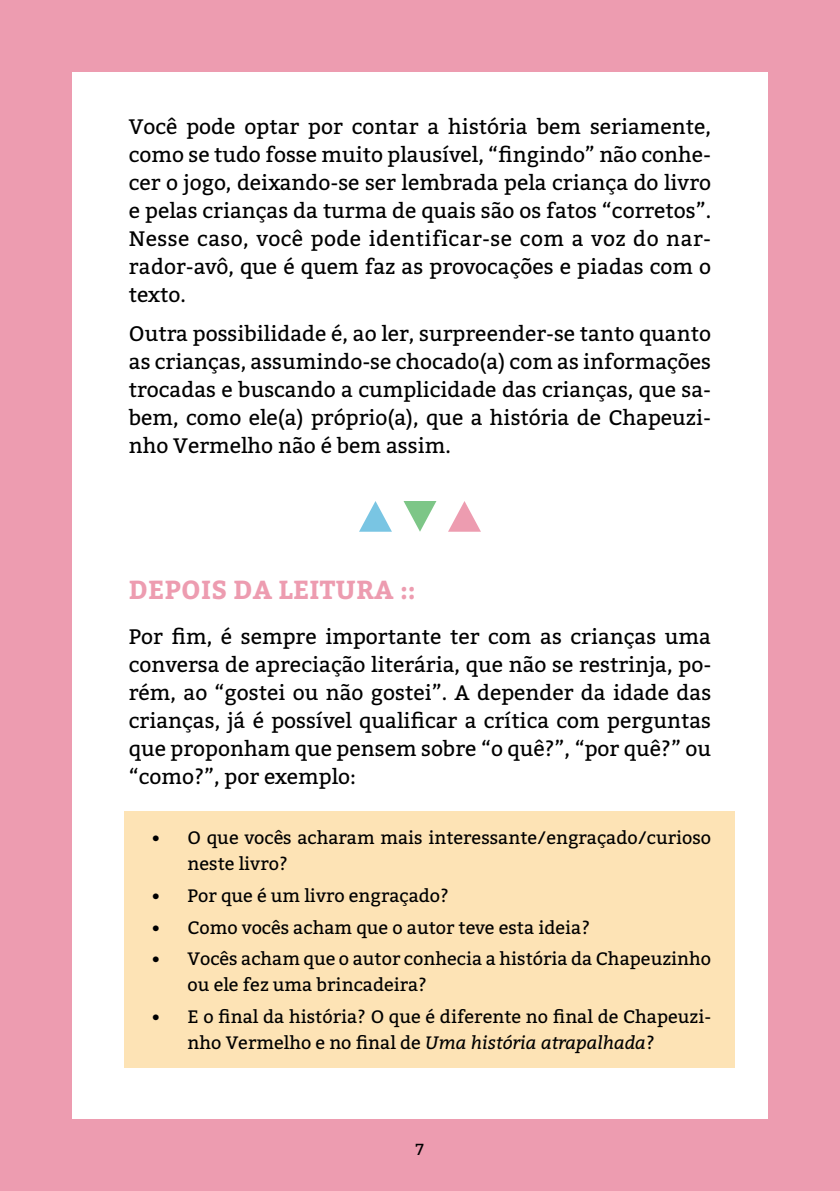
<style>
.page{position:relative;width:840px;height:1191px;background:#fff}
.page>*{position:absolute;margin:0;border:0;box-sizing:border-box;transform-origin:0 0}
.t1{font:700 26px "Bitter";letter-spacing:.01em;color:#ed9cb0}
.t2{font:21px/28px "Bitter";color:#000;text-align:justify}
.t3{font:18px/26px "Bitter";color:#000}
.t4{font:16px "Bitter";color:#000}
.s1{font-style:italic}
</style>
<div class="page">
<div style="left:0;top:0;width:839px;height:1191px;background:#ed9cb0"></div>
<div style="left:72px;top:72px;width:695px;height:1047px;background:#fff"></div>
<div style="left:125px;top:811px;width:609px;height:257px;background:#fde3b5"></div>
<svg style="left:359px;top:501px;width:33px;height:31px"></svg>
<svg style="left:403px;top:501px;width:33px;height:31px"></svg>
<svg style="left:448px;top:501px;width:32px;height:31px"></svg>
<p class="t2" style="left:129px;top:111px;width:583px">Você pode optar por contar a história bem seriamente, como se tudo fosse muito plausível, “fingindo” não conhe&shy;cer o jogo, deixando-se ser lembrada pela criança do livro e pelas crianças da turma de quais são os fatos “corretos”.<br>Nesse caso, você pode identificar-se com a voz do nar&shy;rador-avô, que é quem faz as provocações e piadas com o texto.</p>
<p class="t2" style="left:129px;top:319px;width:583px">Outra possibilidade é, ao ler, surpreender-se tanto quanto as crianças, assumindo-se chocado(a) com as informações trocadas e buscando a cumplicidade das crianças, que sa&shy;bem, como ele(a) próprio(a), que a história de Chapeuzi&shy;nho Vermelho não é bem assim.</p>
<p class="t1" style="left:129px;top:570px;width:288px">DEPOIS DA LEITURA ::</p>
<p class="t2" style="left:129px;top:622px;width:583px">Por fim, é sempre importante ter com as crianças uma conversa de apreciação literária, que não se restrinja, po&shy;rém, ao “gostei ou não gostei”. A depender da idade das crianças, já é possível qualificar a crítica com perguntas que proponham que pensem sobre “o quê?”, “por quê?” ou “como?”, por exemplo:</p>
<p class="t3" style="left:187px;top:824px;width:525px;text-indent:-36px">• O que vocês acharam mais interessante/engraçado/curioso neste livro?</p>
<p class="t3" style="left:151px;top:882px;width:299px">• Por que é um livro engraçado?</p>
<p class="t3" style="left:151px;top:913px;width:440px">• Como vocês acham que o autor teve esta ideia?</p>
<p class="t3" style="left:187px;top:945px;width:524px;text-indent:-36px">• Vocês acham que o autor conhecia a história da Chapeuzinho ou ele fez uma brincadeira?</p>
<p class="t3" style="left:187px;top:1003px;width:525px;text-indent:-36px">• E o final da história? O que é diferente no final de Chapeuzi&shy;nho Vermelho e no final de <span class="s1">Uma história atrapalhada</span>?</p>
<p class="t4" style="left:416px;top:1138px;width:10px">7</p>
</div>
